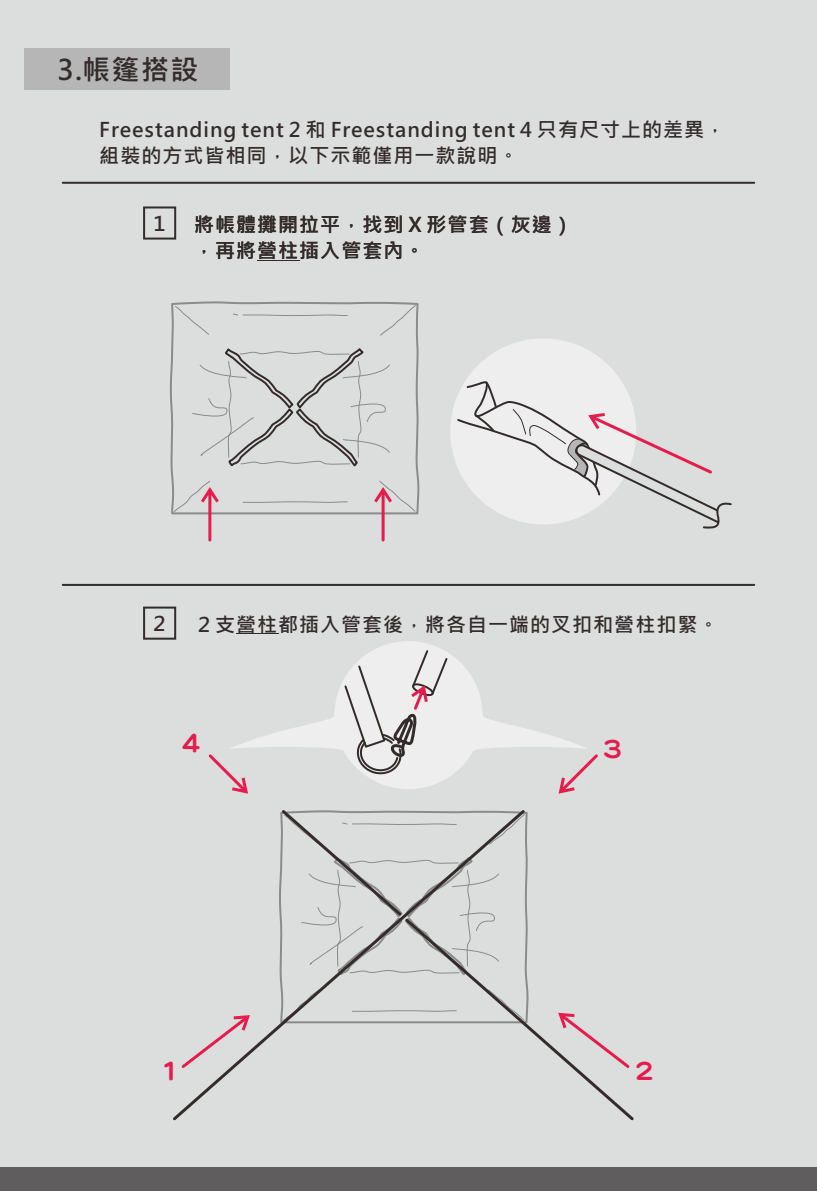
<style>
.page{position:relative;width:817px;height:1191px;background:#fff}
.page>*{position:absolute;margin:0;border:0;box-sizing:border-box;transform-origin:0 0}
.t1{font:700 28px "Microsoft Jheng Hei";color:#332c2b}
.t2{font:24px "DFN Yuan W9 WINP BF";color:#e61d4c}
.t3{font:700 20px/26.6px "Microsoft Jheng Hei";letter-spacing:.05em;color:#332c2b}
</style>
<div class="page">
<div style="left:0;top:0;width:816px;height:1191px;background:#dcdddd"></div>
<div style="left:0;top:1167px;width:816px;height:24px;background:#5f5d5d"></div>
<div style="left:25px;top:49px;width:205px;height:41px;background:#b6b6b7"></div>
<svg style="left:169px;top:301px;width:251px;height:214px"></svg>
<svg style="left:174px;top:305px;width:36px;height:31px"></svg>
<svg style="left:379px;top:304px;width:37px;height:32px"></svg>
<svg style="left:232px;top:313px;width:116px;height:4px"></svg>
<svg style="left:242px;top:500px;width:106px;height:3px"></svg>
<svg style="left:191px;top:346px;width:200px;height:122px"></svg>
<svg style="left:173px;top:480px;width:46px;height:61px"></svg>
<svg style="left:374px;top:480px;width:42px;height:61px"></svg>
<div style="left:450px;top:338px;width:186px;height:186px;background:#eeeeef;border-radius:50%"></div>
<svg style="left:455px;top:381px;width:277px;height:148px"></svg>
<div style="left:143px;top:206px;width:33px;height:33px;border:2px solid #332c2b"></div>
<hr style="left:236px;top:633px;width:42px;height:1px;background:#332c2b">
<div style="left:143px;top:606px;width:33px;height:33px;border:2px solid #332c2b"></div>
<hr style="left:63px;top:584px;width:691px;height:2px;background:#332c2b">
<svg style="left:173px;top:1025px;width:106px;height:96px"></svg>
<svg style="left:279px;top:810px;width:355px;height:311px"></svg>
<svg style="left:558px;top:1012px;width:71px;height:56px"></svg>
<svg style="left:181px;top:1015px;width:69px;height:53px"></svg>
<svg style="left:209px;top:648px;width:389px;height:145px"></svg>
<hr style="left:63px;top:182px;width:691px;height:2px;background:#332c2b">
<hr style="left:257px;top:260px;width:42px;height:1px;background:#332c2b">
<h1 class="t1" style="left:57px;top:55px;width:143px">3.帳篷搭設</h1>
<p class="t3" style="left:99px;top:116px;width:627px">Freestanding tent 2 和 Freestanding tent 4 只有尺⼨上的差異，組裝的⽅式皆相同，以下⽰範僅⽤⼀款說明。</p>
<p class="t3" style="left:149px;top:210px;width:21px">１</p>
<p class="t3" style="left:194px;top:210px;width:380px">將帳體攤開拉平，找到 X 形管套（灰邊），再將營柱插入管套內。</p>
<p class="t3" style="left:149px;top:610px;width:570px">２ ２⽀營柱都插入管套後，將各⾃⼀端的叉扣和營柱扣緊。</p>
<p class="t2" style="left:179px;top:730px;width:25px">４</p>
<p class="t2" style="left:600px;top:736px;width:25px">３</p>
<p class="t2" style="left:159px;top:1059px;width:25px">１</p>
<p class="t2" style="left:632px;top:1059px;width:25px">２</p>
</div>
